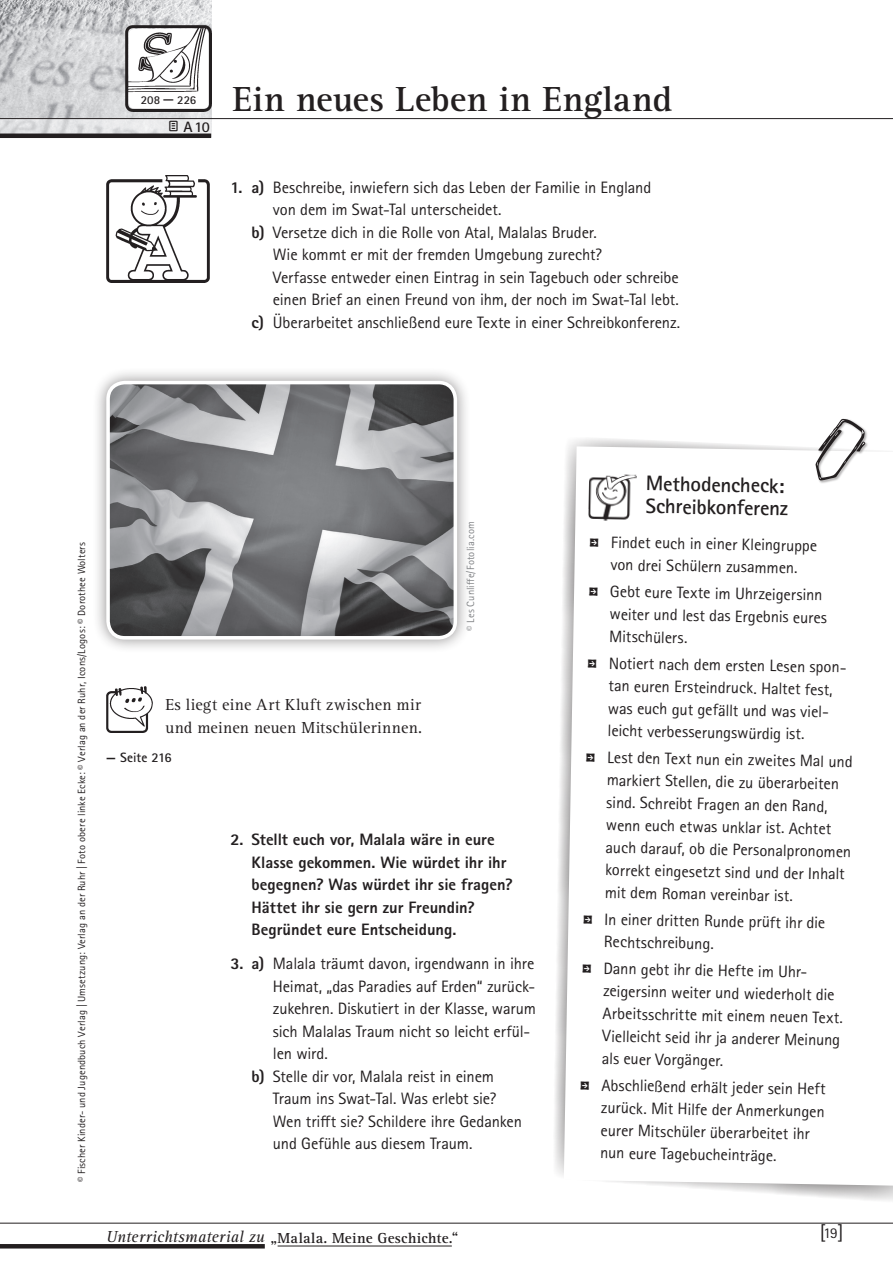
<style>
.page{position:relative;width:893px;height:1263px;background:#fff}
.page>*{position:absolute;margin:0;border:0;box-sizing:border-box;transform-origin:0 0}
.t1{font:700 36px "AT Rotis Serif";letter-spacing:.005em;color:#231f20}
.t2{font:700 21px/22.5px "Rotis Sans Serif Std";color:#231f20}
.t3{font:19.5px "Rotis Sans Serif Std";color:#231f20}
.t4{font:16.5px/22.5px "Rotis Sans Serif Std";letter-spacing:-.01em;color:#231f20}
.t5{font:800 16.5px/22.5px "Rotis Sans Serif Std";color:#231f20}
.t6{font:16.5px/22.5px "AT Rotis Serif";letter-spacing:.02em;color:#231f20}
.t7{font:700 15px "AT Rotis Serif";letter-spacing:.015em;color:#231f20}
.t8{font:700 15px "Rotis Sans Serif Std";color:#231f20}
.t9{font:700 13.5px "Rotis Sans Serif Std";letter-spacing:-.005em;color:#231f20}
.t10{font:700 12px "Rotis Sans Serif Std";color:#231f20}
.t11{font:10.5px "Rotis Sans Serif Std";letter-spacing:.015em;color:#231f20}
.t12{font:10.5px "Rotis Sans Serif Std";letter-spacing:.015em;color:#808285}
.s1{font-family:"Entypo";font-weight:400;font-size:24px}
.s2{font-weight:800}
.s3{font-family:"Kosmik CV Glyphs"}
.s4{font-weight:400;font-style:italic;font-size:16.5px}
.s5{font-size:15px}
</style>
<div class="page">
<img style="left:0;top:0;width:211px;height:134px">
<hr style="left:0;top:118px;width:893px;height:1px;background:#231f20">
<hr style="left:0;top:134px;width:211px;height:4px;background:#231f20">
<img style="left:126px;top:26px;width:85px;height:85px">
<hr style="left:0;top:1223px;width:893px;height:1px;background:#231f20">
<hr style="left:278px;top:1245px;width:174px;height:1px;background:#231f20">
<hr style="left:0;top:1244px;width:265px;height:4px;background:#231f20">
<img style="left:106px;top:176px;width:103px;height:106px">
<img style="left:106px;top:686px;width:47px;height:47px">
<svg style="left:554px;top:438px;width:339px;height:763px"></svg>
<svg style="left:564px;top:446px;width:329px;height:739px"></svg>
<img style="left:588px;top:474px;width:49px;height:47px">
<div style="left:92px;top:366px;width:379px;height:288px;background:#231f20;opacity:.5"></div>
<img style="left:108px;top:383px;width:347px;height:255px">
<div style="left:106px;top:381px;width:351px;height:259px;border:4px solid #fff;border-radius:17px"></div>
<div style="left:815px;top:418px;width:53px;height:65px;background:#231f20;opacity:.35"></div>
<svg style="left:815px;top:419px;width:51px;height:61px"></svg>
<p class="t10" style="left:141px;top:92px;width:57px">208 — 226</p>
<p class="t8" style="left:168px;top:117px;width:43px"><span class="s1">l</span> A10</p>
<h1 class="t1" style="left:232px;top:77px;width:441px">Ein neues Leben in England</h1>
<p class="t4" style="left:230px;top:176px;width:423px"><span class="s2">1. a)</span> Beschreibe, inwiefern sich das Leben der Familie in England</p>
<p class="t4" style="left:273px;top:198px;width:230px">von dem im Swat-Tal unterscheidet.</p>
<p class="t4" style="left:252px;top:221px;width:347px"><span class="s2">b)</span> Versetze dich in die Rolle von Atal, Malalas Bruder.</p>
<p class="t4" style="left:273px;top:243px;width:331px">Wie kommt er mit der fremden Umgebung zurecht?</p>
<p class="t4" style="left:273px;top:266px;width:407px">Verfasse entweder einen Eintrag in sein Tagebuch oder schreibe</p>
<p class="t4" style="left:273px;top:288px;width:407px">einen Brief an einen Freund von ihm, der noch im Swat-Tal lebt.</p>
<p class="t4" style="left:252px;top:311px;width:430px"><span class="s2">c)</span> Überarbeitet anschließend eure Texte in einer Schreibkonferenz.</p>
<p class="t11" style="left:75px;top:1182px;width:642px;rotate:-90deg">© Fischer Kinder- und Jugendbuch Verlag | Umsetzung: Verlag an der Ruhr | Foto obere linke Ecke: © Verlag an der Ruhr, Icons/Logos: © Dorothee Wolters</p>
<p class="t6" style="left:165px;top:694px;width:257px">Es liegt eine Art Kluft zwischen mir und meinen neuen Mitschülerinnen.</p>
<p class="t9" style="left:106px;top:749px;width:67px">— Seite 216</p>
<p class="t12" style="left:464px;top:630px;width:111px;rotate:-90deg">© Les Cunliffe/Fotolia.com</p>
<p class="t5" style="left:252px;top:828px;width:263px;text-indent:-21px">2. Stellt euch vor, Malala wäre in eure Klasse gekommen. Wie würdet ihr ihr begegnen? Was würdet ihr sie fragen?<br>Hättet ihr sie gern zur Freundin?<br>Begründet eure Entscheidung.</p>
<p class="t4" style="left:230px;top:952px;width:306px"><span class="s2">3. a)</span> Malala träumt davon, irgendwann in ihre</p>
<p class="t4" style="left:273px;top:975px;width:264px">Heimat, „das Paradies auf Erden“ zurück-</p>
<p class="t4" style="left:273px;top:997px;width:265px">zukehren. Diskutiert in der Klasse, warum</p>
<p class="t4" style="left:273px;top:1020px;width:259px">sich Malalas Traum nicht so leicht erfül-</p>
<p class="t4" style="left:273px;top:1042px;width:56px">len wird.</p>
<p class="t4" style="left:252px;top:1065px;width:244px"><span class="s2">b)</span> Stelle dir vor, Malala reist in einem</p>
<p class="t4" style="left:273px;top:1087px;width:225px">Traum ins Swat-Tal. Was erlebt sie?</p>
<p class="t4" style="left:273px;top:1110px;width:251px">Wen trifft sie? Schildere ihre Gedanken</p>
<p class="t4" style="left:273px;top:1132px;width:201px">und Gefühle aus diesem Traum.</p>
<p class="t2" style="left:646px;top:472px;width:144px;rotate:1deg">Methodencheck:<br>Schreibkonferenz</p>
<p class="t4" style="left:590px;top:530px;width:229px;text-align:center;rotate:1deg"><span class="s3">2</span> Findet euch in einer Kleingruppe von drei Schülern zusammen.</p>
<p class="t4" style="left:610px;top:580px;width:219px;text-indent:-21px;rotate:1deg"><span class="s3">2</span> Gebt eure Texte im Uhrzeigersinn weiter und lest das Ergebnis eures<br>Mitschülers.</p>
<p class="t4" style="left:609px;top:652px;width:241px;text-indent:-21px;rotate:1deg"><span class="s3">2</span> Notiert nach dem ersten Lesen spon&shy;tan euren Ersteindruck. Haltet fest, was euch gut gefällt und was viel&shy;leicht verbesserungswürdig ist.</p>
<p class="t4" style="left:607px;top:746px;width:247px;text-indent:-21px;rotate:1deg"><span class="s3">2</span> Lest den Text nun ein zweites Mal und markiert Stellen, die zu überarbeiten sind. Schreibt Fragen an den Rand, wenn euch etwas unklar ist. Achtet auch darauf, ob die Personalpronomen korrekt eingesetzt sind und der Inhalt mit dem Roman vereinbar ist.</p>
<p class="t4" style="left:605px;top:908px;width:223px;text-indent:-21px;rotate:1deg"><span class="s3">2</span> In einer dritten Runde prüft ihr die<br>Rechtschreibung.</p>
<p class="t4" style="left:604px;top:957px;width:242px;text-indent:-21px;rotate:1deg"><span class="s3">2</span> Dann gebt ihr die Hefte im Uhr&shy;zeigersinn weiter und wiederholt die Arbeitsschritte mit einem neuen Text.<br>Vielleicht seid ihr ja anderer Meinung als euer Vorgänger.</p>
<p class="t4" style="left:602px;top:1074px;width:226px;text-indent:-21px;rotate:1deg"><span class="s3">2</span> Abschließend erhält jeder sein Heft zurück. Mit Hilfe der Anmerkungen eurer Mitschüler überarbeitet ihr nun eure Tagebucheinträge.</p>
<p class="t7" style="left:106px;top:1229px;width:354px"><span class="s4">Unterrichtsmaterial zu</span> „Malala. Meine Geschichte.“</p>
<p class="t3" style="left:820px;top:1221px;width:25px">[<span class="s5">19</span>]</p>
</div>
